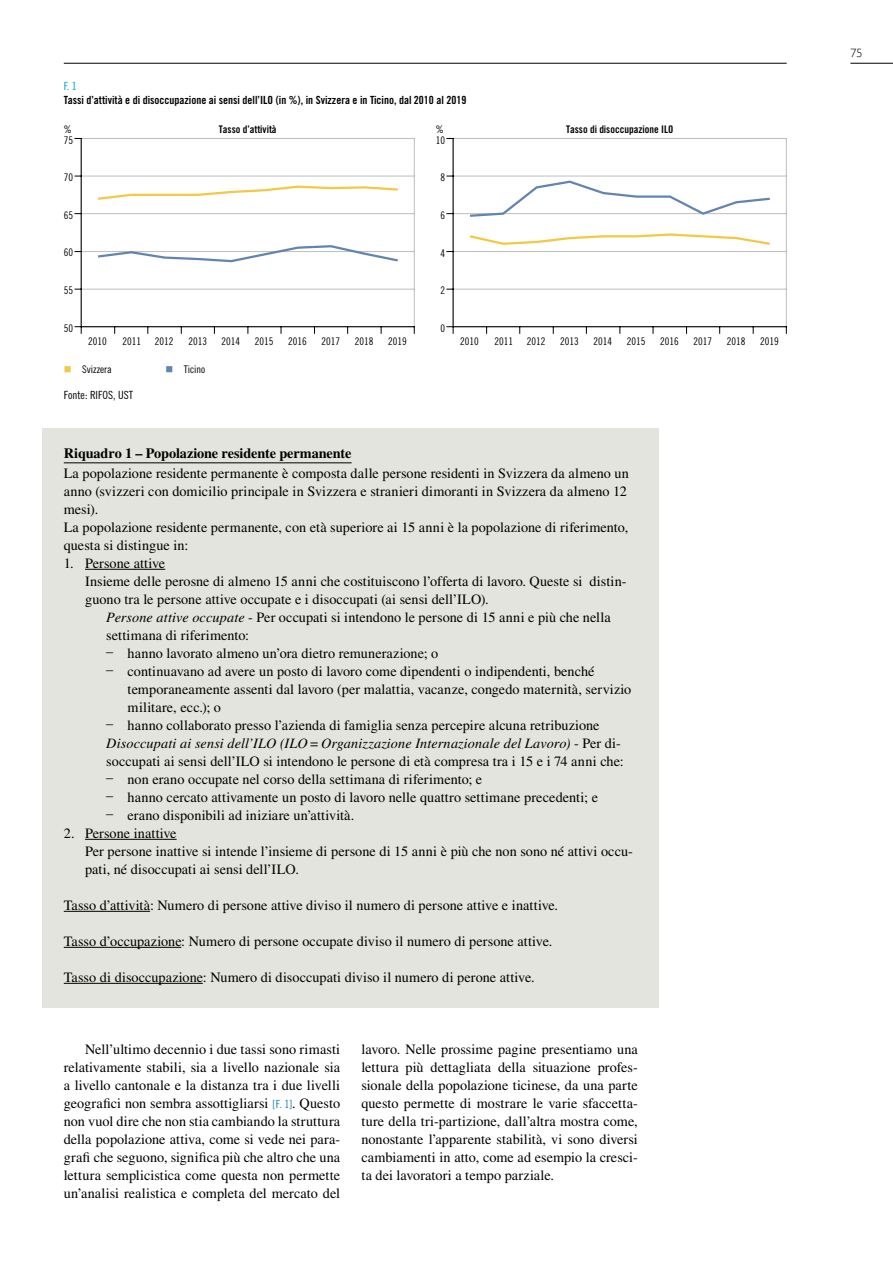
<style>
.page{position:relative;width:893px;height:1263px;background:#fff}
.page>*{position:absolute;margin:0;border:0;box-sizing:border-box;transform-origin:0 0}
.t1{font:14.25px/18px "Times LT Std";letter-spacing:.005em;color:#000}
.t2{font:700 14.25px "Times LT Std";letter-spacing:-.01em;color:#000}
.t3{font:300 12px "Gill Sans";color:#000}
.t4{font:11.25px "Trade Gothic LT Std Bd Cn 20";color:#000}
.t5{font:11.25px "Trade Gothic LT Std Cn 18";color:#000}
.t6{font:11.25px "Trade Gothic LT Std Cn 18";color:#009fdb}
.t7{font:10.5px "Trade Gothic LT Std Cn 18";color:#000}
.t8{font:10.5px "Trade Gothic LT Std Bd Cn 20";color:#000}
.s1{font-style:italic}
.s2{font-family:"Trade Gothic LT Std Cn 18";font-size:11.25px;color:#1a84aa}
</style>
<div class="page">
<hr style="left:64px;top:63px;width:723px;height:1px;background:#000">
<hr style="left:850px;top:63px;width:43px;height:1px;background:#000">
<hr style="left:81px;top:176px;width:334px;height:1px;background:#bcbec0">
<hr style="left:81px;top:213px;width:334px;height:1px;background:#bcbec0">
<hr style="left:81px;top:251px;width:334px;height:1px;background:#bcbec0">
<hr style="left:81px;top:289px;width:334px;height:1px;background:#bcbec0">
<hr style="left:414px;top:138px;width:1px;height:189px;background:#bcbec0">
<hr style="left:81px;top:138px;width:334px;height:1px;background:#bcbec0">
<svg style="left:75px;top:326px;width:7px;height:8px"></svg>
<hr style="left:81px;top:138px;width:1px;height:189px;background:#000">
<hr style="left:81px;top:326px;width:334px;height:1px;background:#000">
<svg style="left:98px;top:185px;width:300px;height:15px"></svg>
<svg style="left:98px;top:245px;width:300px;height:18px"></svg>
<hr style="left:453px;top:176px;width:334px;height:1px;background:#bcbec0">
<hr style="left:453px;top:213px;width:334px;height:1px;background:#bcbec0">
<hr style="left:453px;top:251px;width:334px;height:1px;background:#bcbec0">
<hr style="left:453px;top:289px;width:334px;height:1px;background:#bcbec0">
<hr style="left:786px;top:138px;width:1px;height:189px;background:#bcbec0">
<hr style="left:453px;top:138px;width:334px;height:1px;background:#bcbec0">
<svg style="left:446px;top:326px;width:8px;height:8px"></svg>
<hr style="left:453px;top:138px;width:1px;height:189px;background:#000">
<hr style="left:453px;top:326px;width:334px;height:1px;background:#000">
<svg style="left:469px;top:233px;width:301px;height:12px"></svg>
<svg style="left:470px;top:180px;width:300px;height:37px"></svg>
<div style="left:43px;top:428px;width:616px;height:580px;background:#e3e4dd"></div>
<hr style="left:64px;top:462px;width:288px;height:1px;background:#000">
<hr style="left:85px;top:569px;width:80px;height:1px;background:#000">
<hr style="left:85px;top:839px;width:92px;height:1px;background:#000">
<hr style="left:64px;top:911px;width:86px;height:1px;background:#000">
<hr style="left:64px;top:947px;width:117px;height:1px;background:#000">
<hr style="left:64px;top:983px;width:139px;height:1px;background:#000">
<p class="t6" style="left:64px;top:79px;width:15px">F. 1</p>
<p class="t4" style="left:64px;top:93px;width:404px">Tassi d’attività e di disoccupazione ai sensi dell’ILO (in %), in Svizzera e in Ticino, dal 2010 al 2019</p>
<p class="t7" style="left:64px;top:123px;width:10px">%</p>
<p class="t7" style="left:64px;top:134px;width:11px">75</p>
<p class="t8" style="left:219px;top:123px;width:59px">Tasso d’attività</p>
<p class="t7" style="left:436px;top:123px;width:10px">%</p>
<p class="t8" style="left:566px;top:123px;width:109px">Tasso di disoccupazione ILO</p>
<p class="t7" style="left:436px;top:134px;width:11px">10</p>
<p class="t7" style="left:64px;top:171px;width:11px">70</p>
<p class="t7" style="left:440px;top:171px;width:6px">8</p>
<p class="t7" style="left:64px;top:209px;width:11px">65</p>
<p class="t7" style="left:440px;top:209px;width:6px">6</p>
<p class="t7" style="left:64px;top:246px;width:11px">60</p>
<p class="t7" style="left:440px;top:247px;width:6px">4</p>
<p class="t7" style="left:64px;top:284px;width:11px">55</p>
<p class="t7" style="left:440px;top:284px;width:6px">2</p>
<p class="t7" style="left:64px;top:322px;width:11px">50</p>
<p class="t7" style="left:440px;top:322px;width:6px">0</p>
<p class="t7" style="left:88px;top:335px;width:20px">2010</p>
<p class="t7" style="left:122px;top:335px;width:20px">2011</p>
<p class="t7" style="left:155px;top:335px;width:20px">2012</p>
<p class="t7" style="left:188px;top:335px;width:20px">2013</p>
<p class="t7" style="left:221px;top:335px;width:20px">2014</p>
<p class="t7" style="left:255px;top:335px;width:20px">2015</p>
<p class="t7" style="left:288px;top:335px;width:20px">2016</p>
<p class="t7" style="left:322px;top:335px;width:20px">2017</p>
<p class="t7" style="left:355px;top:335px;width:20px">2018</p>
<p class="t7" style="left:388px;top:335px;width:20px">2019</p>
<p class="t7" style="left:460px;top:335px;width:20px">2010</p>
<p class="t7" style="left:494px;top:335px;width:20px">2011</p>
<p class="t7" style="left:527px;top:335px;width:20px">2012</p>
<p class="t7" style="left:560px;top:335px;width:20px">2013</p>
<p class="t7" style="left:593px;top:335px;width:20px">2014</p>
<p class="t7" style="left:627px;top:335px;width:20px">2015</p>
<p class="t7" style="left:660px;top:335px;width:20px">2016</p>
<p class="t7" style="left:694px;top:335px;width:20px">2017</p>
<p class="t7" style="left:727px;top:335px;width:20px">2018</p>
<p class="t7" style="left:760px;top:335px;width:20px">2019</p>
<p class="t7" style="left:82px;top:363px;width:31px">Svizzera</p>
<p class="t7" style="left:184px;top:363px;width:23px">Ticino</p>
<p class="t5" style="left:64px;top:388px;width:71px">Fonte: RIFOS, UST</p>
<p class="t2" style="left:64px;top:445px;width:289px">Riquadro 1 – Popolazione residente permanente</p>
<p class="t1" style="left:64px;top:464px;width:567px">La popolazione residente permanente è composta dalle persone residenti in Svizzera da almeno un anno (svizzeri con domicilio principale in Svizzera e stranieri dimoranti in Svizzera da almeno 12 mesi).<br>La popolazione residente permanente, con età superiore ai 15 anni è la popolazione di riferimento, questa si distingue in:</p>
<p class="t1" style="left:85px;top:554px;width:543px;text-indent:-21px">1. Persone attive<br>Insieme delle perosne di almeno 15 anni che costituiscono l’offerta di lavoro. Queste si distin&shy;guono tra le persone attive occupate e i disoccupati (ai sensi dell’ILO).</p>
<p class="t1" style="left:106px;top:608px;width:506px"><span class="s1">Persone attive occupate</span> - Per occupati si intendono le persone di 15 anni e più che nella settimana di riferimento:</p>
<p class="t1" style="left:106px;top:644px;width:333px">– hanno lavorato almeno un’ora dietro remunerazione; o</p>
<p class="t1" style="left:128px;top:662px;width:505px;text-indent:-21px">– continuavano ad avere un posto di lavoro come dipendenti o indipendenti, benché temporaneamente assenti dal lavoro (per malattia, vacanze, congedo maternità, servizio militare, ecc.); o</p>
<p class="t1" style="left:106px;top:716px;width:519px">– hanno collaborato presso l’azienda di famiglia senza percepire alcuna retribuzione<br><span class="s1">Disoccupati ai sensi dell’ILO (ILO=Organizzazione Internazionale del Lavoro)</span> - Per di&shy;soccupati ai sensi dell’ILO si intendono le persone di età compresa tra i 15 e i 74 anni che:</p>
<p class="t1" style="left:106px;top:770px;width:377px">– non erano occupate nel corso della settimana di riferimento; e</p>
<p class="t1" style="left:106px;top:788px;width:493px">– hanno cercato attivamente un posto di lavoro nelle quattro settimane precedenti; e</p>
<p class="t1" style="left:106px;top:806px;width:250px">– erano disponibili ad iniziare un’attività.</p>
<p class="t1" style="left:85px;top:824px;width:549px;text-indent:-21px">2. Persone inattive<br>Per persone inattive si intende l’insieme di persone di 15 anni è più che non sono né attivi occu&shy;pati, né disoccupati ai sensi dell’ILO.</p>
<p class="t1" style="left:64px;top:896px;width:496px">Tasso d’attività: Numero di persone attive diviso il numero di persone attive e inattive.</p>
<p class="t1" style="left:64px;top:932px;width:490px">Tasso d’occupazione: Numero di persone occupate diviso il numero di persone attive.</p>
<p class="t1" style="left:64px;top:968px;width:472px">Tasso di disoccupazione: Numero di disoccupati diviso il numero di perone attive.</p>
<p class="t1" style="left:64px;top:1040px;width:278px;text-align:justify;text-indent:21px">Nell’ultimo decennio i due tassi sono rimasti relativamente stabili, sia a livello nazionale sia a livello cantonale e la distanza tra i due livelli geografici non sembra assottigliarsi <span class="s2">[F. 1]</span>. Questo non vuol dire che non stia cambiando la struttura della popolazione attiva, come si vede nei para&shy;grafi che seguono, significa più che altro che una lettura semplicistica come questa non permette un’analisi realistica e completa del mercato del</p>
<p class="t1" style="left:361px;top:1040px;width:278px;text-align:justify">lavoro. Nelle prossime pagine presentiamo una lettura più dettagliata della situazione profes&shy;sionale della popolazione ticinese, da una parte questo permette di mostrare le varie sfaccetta&shy;ture della tri-partizione, dall’altra mostra come, nonostante l’apparente stabilità, vi sono diversi cambiamenti in atto, come ad esempio la cresci&shy;ta dei lavoratori a tempo parziale.</p>
<p class="t3" style="left:850px;top:46px;width:13px">75</p>
</div>
